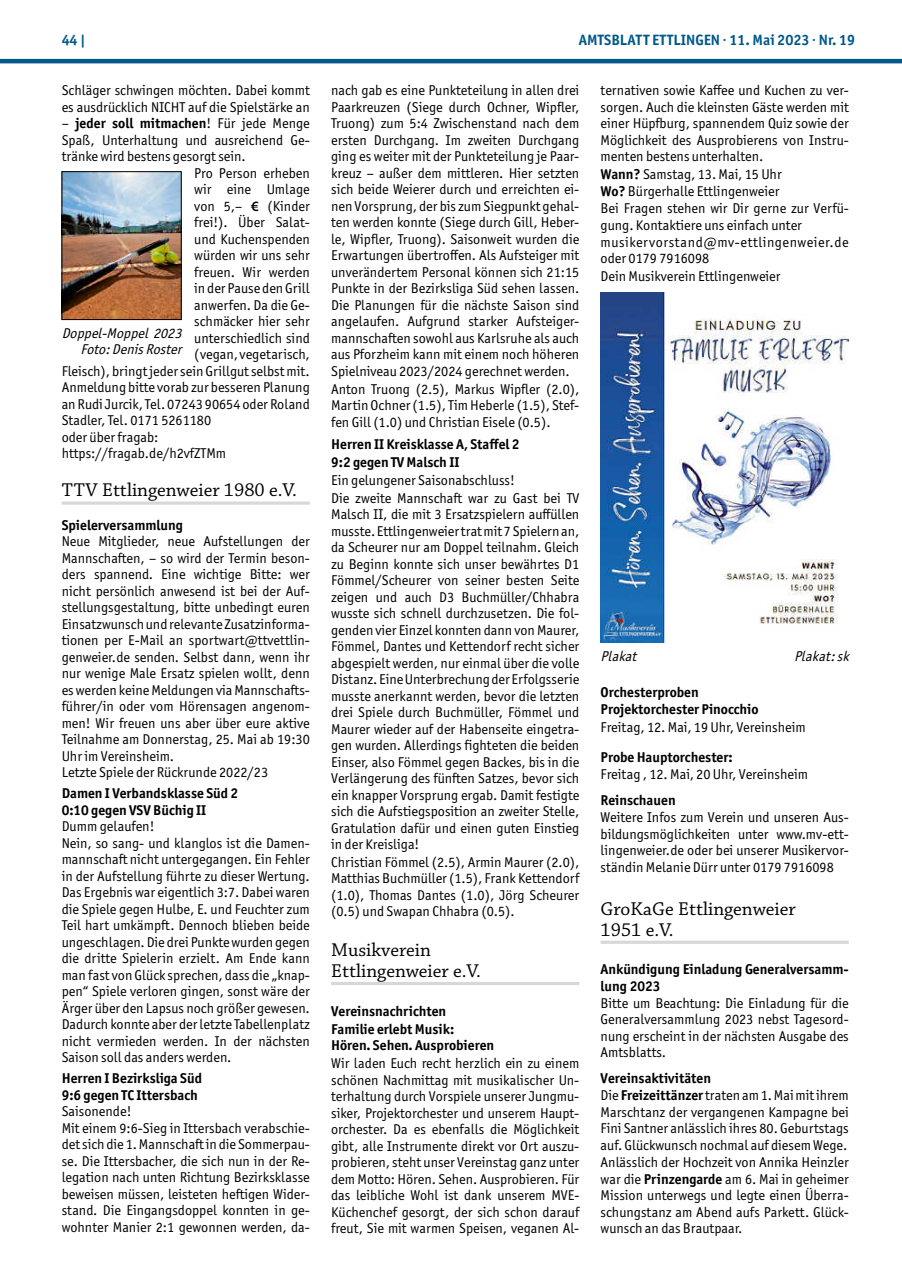
<style>
.page{position:relative;width:902px;height:1280px;background:#fff}
.page>*{position:absolute;margin:0;border:0;box-sizing:border-box;transform-origin:0 0}
.t1{font:19.5px/21px "Chaparral Pro";color:#000}
.t2{font:700 15px "Officina Sans ITC Pro";color:#00588b}
.t3{font:14.25px/16.5px "Officina Sans ITC Pro";color:#000;text-align:justify}
.t4{font:700 14.25px/16.5px "Officina Sans ITC Pro";color:#000}
.t5{font:italic 14.25px/16.5px "Officina Sans ITC Pro";color:#000;text-align:right}
.s1{font-weight:700}
.s2{font-family:"Myriad Pro";font-weight:600}
</style>
<div class="page">
<hr style="left:0;top:59px;width:901px;height:4px;background:#00588b">
<svg style="left:62px;top:501px;width:248px;height:4px"></svg>
<img style="left:64px;top:173px;width:115px;height:145px">
<div style="left:62px;top:171px;width:119px;height:149px;border:1px solid #000"></div>
<hr style="left:331px;top:982px;width:248px;height:3px;background:#d8d8d9">
<hr style="left:600px;top:941px;width:248px;height:3px;background:#d8d8d9">
<img style="left:600px;top:292px;width:248px;height:351px">
<p class="t2" style="left:62px;top:31px;width:25px">44 |</p>
<p class="t2" style="left:578px;top:31px;width:278px">AMTSBLATT ETTLINGEN · 11. Mai 2023 · Nr. 19</p>
<p class="t3" style="left:62px;top:82px;width:250px">Schläger schwingen möchten. Dabei kommt es ausdrücklich NICHT auf die Spielstärke an</p>
<p class="t3" style="left:62px;top:115px;width:250px">– <span class="s1">jeder soll mitmachen</span>! Für jede Menge Spaß, Unterhaltung und ausreichend Ge&shy;tränke wird bestens gesorgt sein.</p>
<p class="t3" style="left:331px;top:82px;width:250px">nach gab es eine Punkteteilung in allen drei Paarkreuzen (Siege durch Ochner, Wipfler, Truong) zum 5:4 Zwischenstand nach dem ersten Durchgang. Im zweiten Durchgang ging es weiter mit der Punkteteilung je Paar&shy;kreuz – außer dem mittleren. Hier setzten sich beide Weierer durch und erreichten ei&shy;nen Vorsprung, der bis zum Siegpunkt gehal&shy;ten werden konnte (Siege durch Gill, Heber&shy;le, Wipfler, Truong). Saisonweit wurden die Erwartungen übertroffen. Als Aufsteiger mit unverändertem Personal können sich 21:15<br>Punkte in der Bezirksliga Süd sehen lassen.<br>Die Planungen für die nächste Saison sind angelaufen. Aufgrund starker Aufsteiger&shy;mannschaften sowohl aus Karlsruhe als auch aus Pforzheim kann mit einem noch höheren Spielniveau 2023/2024 gerechnet werden.</p>
<p class="t3" style="left:331px;top:381px;width:250px">Anton Truong (2.5), Markus Wipfler (2.0), Martin Ochner (1.5), Tim Heberle (1.5), Stef&shy;fen Gill (1.0) und Christian Eisele (0.5).</p>
<p class="t4" style="left:331px;top:435px;width:190px;line-height:17.9px">Herren II Kreisklasse A, Staffel 2<br>9:2 gegen TV Malsch II</p>
<p class="t3" style="left:331px;top:471px;width:250px;line-height:17.9px">Ein gelungener Saisonabschluss!<br>Die zweite Mannschaft war zu Gast bei TV</p>
<p class="t3" style="left:331px;top:506px;width:250px">Malsch II, die mit 3 Ersatzspielern auffüllen musste. Ettlingenweier trat mit 7 Spielern an, da Scheurer nur am Doppel teilnahm. Gleich zu Beginn konnte sich unser bewährtes D1<br>Fömmel/Scheurer von seiner besten Seite zeigen und auch D3 Buchmüller/Chhabra wusste sich schnell durchzusetzen. Die fol&shy;genden vier Einzel konnten dann von Maurer, Fömmel, Dantes und Kettendorf recht sicher abgespielt werden, nur einmal über die volle Distanz. Eine Unterbrechung der Erfolgsserie musste anerkannt werden, bevor die letzten drei Spiele durch Buchmüller, Fömmel und Maurer wieder auf der Habenseite eingetra&shy;gen wurden. Allerdings fighteten die beiden Einser, also Fömmel gegen Backes, bis in die Verlängerung des fünften Satzes, bevor sich ein knapper Vorsprung ergab. Damit festigte sich die Aufstiegsposition an zweiter Stelle, Gratulation dafür und einen guten Einstieg in der Kreisliga!</p>
<p class="t3" style="left:331px;top:854px;width:250px">Christian Fömmel (2.5), Armin Maurer (2.0), Matthias Buchmüller (1.5), Frank Kettendorf (1.0), Thomas Dantes (1.0), Jörg Scheurer (0.5) und Swapan Chhabra (0.5).</p>
<h1 class="t1" style="left:331px;top:940px;width:151px">Musikverein<br>Ettlingenweier e.V.</h1>
<p class="t4" style="left:331px;top:1002px;width:125px;line-height:17.9px">Vereinsnachrichten<br>Familie erlebt Musik:</p>
<p class="t4" style="left:331px;top:1037px;width:164px">Hören. Sehen. Ausprobieren</p>
<p class="t3" style="left:331px;top:1055px;width:250px">Wir laden Euch recht herzlich ein zu einem schönen Nachmittag mit musikalischer Un&shy;terhaltung durch Vorspiele unserer Jungmu&shy;siker, Projektorchester und unserem Haupt&shy;orchester. Da es ebenfalls die Möglichkeit gibt, alle Instrumente direkt vor Ort auszu&shy;probieren, steht unser Vereinstag ganz unter dem Motto: Hören. Sehen. Ausprobieren. Für das leibliche Wohl ist dank unserem MVE-Küchenchef gesorgt, der sich schon darauf freut, Sie mit warmen Speisen, veganen Al-</p>
<p class="t3" style="left:600px;top:82px;width:250px;text-align:left">ternativen sowie Kaffee und Kuchen zu ver&shy;sorgen. Auch die kleinsten Gäste werden mit einer Hüpfburg, spannendem Quiz sowie der Möglichkeit des Ausprobierens von Instru&shy;menten bestens unterhalten.<br><span class="s1">Wann?</span> Samstag, 13. Mai, 15 Uhr<br><span class="s1">Wo?</span> Bürgerhalle Ettlingenweier<br>Bei Fragen stehen wir Dir gerne zur Verfü&shy;gung. Kontaktiere uns einfach unter musikervorstand@mv-ettlingenweier.de oder 0179 7916098<br>Dein Musikverein Ettlingenweier</p>
<p class="t3" style="left:194px;top:165px;width:117px">Pro Person erheben</p>
<p class="t3" style="left:194px;top:181px;width:117px">wir eine Umlage</p>
<p class="t3" style="left:194px;top:198px;width:117px">von 5,– <span class="s2">€</span> (Kinder</p>
<p class="t3" style="left:194px;top:214px;width:117px">frei!). Über Salat-</p>
<p class="t3" style="left:194px;top:231px;width:117px">und Kuchenspenden</p>
<p class="t3" style="left:194px;top:247px;width:117px">würden wir uns sehr</p>
<p class="t3" style="left:194px;top:264px;width:117px">freuen. Wir werden</p>
<p class="t3" style="left:194px;top:280px;width:117px">in der Pause den Grill</p>
<p class="t3" style="left:194px;top:297px;width:117px">anwerfen. Da die Ge-</p>
<p class="t3" style="left:194px;top:313px;width:117px">schmäcker hier sehr</p>
<p class="t3" style="left:194px;top:330px;width:117px">unterschiedlich sind</p>
<p class="t3" style="left:194px;top:346px;width:117px">(vegan, vegetarisch,</p>
<p class="t3" style="left:62px;top:363px;width:250px">Fleisch), bringt jeder sein Grillgut selbst mit.</p>
<p class="t3" style="left:62px;top:379px;width:250px">Anmeldung bitte vorab zur besseren Planung</p>
<p class="t3" style="left:62px;top:396px;width:249px">an Rudi Jurcik, Tel. 07243 90654 oder Roland</p>
<p class="t3" style="left:62px;top:412px;width:151px">Stadler, Tel. 0171 5261180</p>
<p class="t3" style="left:62px;top:429px;width:98px">oder über fragab:</p>
<p class="t3" style="left:62px;top:445px;width:166px">https://fragab.de/h2vfZTMm</p>
<h1 class="t1" style="left:62px;top:480px;width:237px">TTV Ettlingenweier 1980 e.V.</h1>
<p class="t4" style="left:62px;top:517px;width:123px">Spielerversammlung</p>
<p class="t3" style="left:62px;top:533px;width:250px;text-align:left">Neue Mitglieder, neue Aufstellungen der Mannschaften, – so wird der Termin beson&shy;ders spannend. Eine wichtige Bitte: wer nicht persönlich anwesend ist bei der Auf&shy;stellungsgestaltung, bitte unbedingt euren Einsatzwunsch und relevante Zusatzinforma&shy;tionen per E-Mail an sportwart@ttvettlin&shy;genweier.de senden. Selbst dann, wenn ihr nur wenige Male Ersatz spielen wollt, denn es werden keine Meldungen via Mannschafts&shy;führer/in oder vom Hörensagen angenom&shy;men! Wir freuen uns aber über eure aktive Teilnahme am Donnerstag, 25. Mai ab 19:30<br>Uhr im Vereinsheim.<br>Letzte Spiele der Rückrunde 2022/23</p>
<p class="t4" style="left:62px;top:785px;width:178px">Damen I Verbandsklasse Süd 2<br>0:10 gegen VSV Büchig II</p>
<p class="t3" style="left:62px;top:818px;width:250px;text-align:left">Dumm gelaufen!<br>Nein, so sang- und klanglos ist die Damen&shy;mannschaft nicht untergegangen. Ein Fehler in der Aufstellung führte zu dieser Wertung.<br>Das Ergebnis war eigentlich 3:7. Dabei waren die Spiele gegen Hulbe, E. und Feuchter zum Teil hart umkämpft. Dennoch blieben beide ungeschlagen. Die drei Punkte wurden gegen die dritte Spielerin erzielt. Am Ende kann man fast von Glück sprechen, dass die „knap&shy;pen“ Spiele verloren gingen, sonst wäre der Ärger über den Lapsus noch größer gewesen.<br>Dadurch konnte aber der letzte Tabellenplatz nicht vermieden werden. In der nächsten Saison soll das anders werden.</p>
<p class="t4" style="left:62px;top:1070px;width:142px">Herren I Bezirksliga Süd<br>9:6 gegen TC Ittersbach</p>
<p class="t3" style="left:62px;top:1103px;width:250px;text-align:left">Saisonende!<br>Mit einem 9:6-Sieg in Ittersbach verabschie&shy;det sich die 1. Mannschaft in die Sommerpau&shy;se. Die Ittersbacher, die sich nun in der Re&shy;legation nach unten Richtung Bezirksklasse beweisen müssen, leisteten heftigen Wider&shy;stand. Die Eingangsdoppel konnten in ge&shy;wohnter Manier 2:1 gewonnen werden, da-</p>
<p class="t5" style="left:62px;top:325px;width:125px">Doppel-Moppel 2023<br>Foto:DenisRoster</p>
<p class="t5" style="left:600px;top:648px;width:41px">Plakat</p>
<p class="t5" style="left:794px;top:648px;width:60px">Plakat:sk</p>
<p class="t4" style="left:600px;top:683px;width:159px;line-height:17.2px">Orchesterproben<br>Projektorchester Pinocchio</p>
<p class="t3" style="left:600px;top:719px;width:207px">Freitag, 12. Mai, 19 Uhr, Vereinsheim</p>
<p class="t4" style="left:600px;top:748px;width:134px">Probe Hauptorchester:</p>
<p class="t3" style="left:600px;top:766px;width:209px">Freitag , 12. Mai, 20 Uhr, Vereinsheim</p>
<p class="t4" style="left:600px;top:791px;width:76px">Reinschauen</p>
<p class="t3" style="left:600px;top:809px;width:250px">Weitere Infos zum Verein und unseren Aus&shy;bildungsmöglichkeiten unter www.mv-ett&shy;lingenweier.de oder bei unserer Musikervor&shy;ständin Melanie Dürr unter 0179 7916098</p>
<h1 class="t1" style="left:600px;top:899px;width:197px">GroKaGe Ettlingenweier<br>1951 e.V.</h1>
<p class="t4" style="left:600px;top:961px;width:250px">Ankündigung Einladung Generalversamm&shy;lung 2023</p>
<p class="t3" style="left:600px;top:995px;width:250px">Bitte um Beachtung: Die Einladung für die Generalversammlung 2023 nebst Tagesord&shy;nung erscheint in der nächsten Ausgabe des Amtsblatts.</p>
<p class="t3" style="left:600px;top:1070px;width:250px;text-align:left"><span class="s1">Vereinsaktivitäten<br></span>Die <span class="s1">Freizeittänzer</span> traten am 1. Mai mit ihrem Marschtanz der vergangenen Kampagne bei Fini Santner anlässlich ihres 80. Geburtstags auf. Glückwunsch nochmal auf diesem Wege.<br>Anlässlich der Hochzeit von Annika Heinzler war die <span class="s1">Prinzengarde</span> am 6. Mai in geheimer Mission unterwegs und legte einen Überra&shy;schungstanz am Abend aufs Parkett. Glück&shy;wunsch an das Brautpaar.</p>
</div>
